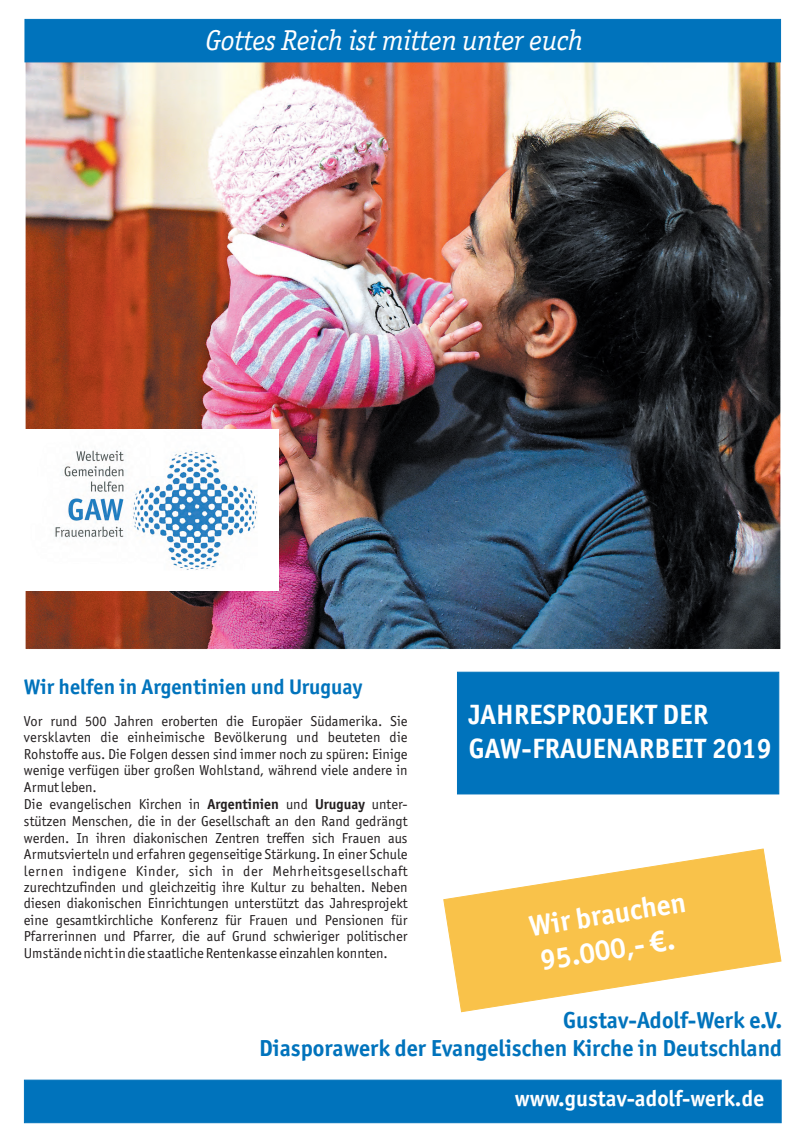
<style>
.page{position:relative;width:801px;height:1142px;background:#fff}
.page>*{position:absolute;margin:0;border:0;box-sizing:border-box;transform-origin:0 0}
.t1{font:italic 28.8px "Officina Serif ITC Pro";color:#fff}
.t2{font:700 28.8px/35.2px "Officina Sans ITC Pro";color:#fff}
.t3{font:700 28px/34.3px "Officina Sans ITC Pro";color:#fff}
.t4{font:700 23.2px/28.4px "Officina Sans ITC Pro";color:#0073bc;text-align:right}
.t5{font:700 22.4px "Officina Sans ITC Pro";color:#fff}
.t6{font:700 21.2px "Officina Sans ITC Pro";color:#0073bc}
.t7{font:14.4px/16.6px "Officina Sans ITC Pro";color:#231f20}
.s1{font-weight:700}
.s2{font-family:"Arial"}
</style>
<div class="page">
<div style="left:24px;top:1079px;width:757px;height:43px;background:#0073bc"></div>
<div style="left:457px;top:672px;width:322px;height:121px;background:#0073bc"></div>
<svg style="left:444px;top:848px;width:337px;height:163px;fill:#f9c24a"></svg>
<img style="left:27px;top:62px;width:752px;height:585px">
<img style="left:27px;top:429px;width:251px;height:161px">
<div style="left:25px;top:19px;width:756px;height:43px;background:#0073bc"></div>
<h1 class="t1" style="left:205px;top:29px;width:379px">Gottes Reich ist mitten unter euch</h1>
<h3 class="t6" style="left:24px;top:678px;width:340px">Wir helfen in Argentinien und Uruguay</h3>
<p class="t7" style="left:24px;top:714px;width:385px">Vor rund 500 Jahren eroberten die Europäer Südamerika. Sie versklavten die einheimische Bevölkerung und beuteten die Rohstoffe aus. Die Folgen dessen sind immer noch zu spüren: Einige wenige verfügen über großen Wohlstand, während viele andere in Armut leben.<br>Die evangelischen Kirchen in <span class="s1">Argentinien</span> und <span class="s1">Uruguay</span> unter&shy;stützen Menschen, die in der Gesellschaft an den Rand gedrängt werden. In ihren diakonischen Zentren treffen sich Frauen aus Armutsvierteln und erfahren gegenseitige Stärkung. In einer Schule lernen indigene Kinder, sich in der Mehrheitsgesellschaft zurechtzufinden und gleichzeitig ihre Kultur zu behalten. Neben diesen diakonischen Einrichtungen unterstützt das Jahresprojekt eine gesamtkirchliche Konferenz für Frauen und Pensionen für Pfarrerinnen und Pfarrer, die auf Grund schwieriger politischer Umstände nicht in die staatliche Rentenkasse einzahlen konnten.</p>
<h2 class="t3" style="left:469px;top:700px;width:305px">JAHRESPROJEKT DER<br>GAW-FRAUENARBEIT 2019</h2>
<h1 class="t2" style="left:527px;top:912px;width:160px;rotate:-9deg">Wir brauchen<br>95.000,- <span class="s2">€</span>.</h1>
<h3 class="t4" style="left:259px;top:1007px;width:525px">Gustav-Adolf-Werk e.V.<br>Diasporawerk der Evangelischen Kirche in Deutschland</h3>
<h3 class="t5" style="left:515px;top:1089px;width:251px">www.gustav-adolf-werk.de</h3>
</div>
